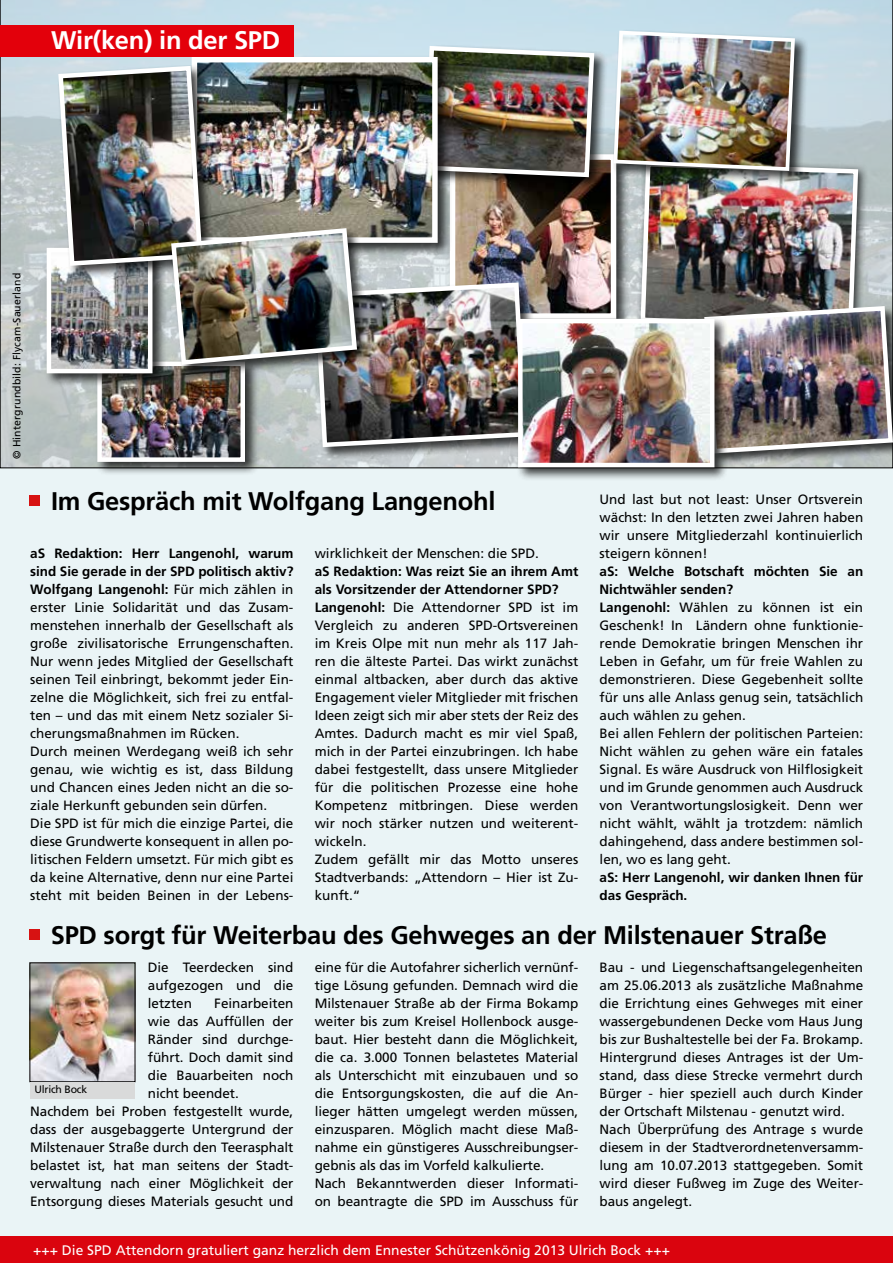
<style>
.page{position:relative;width:893px;height:1263px;background:#eaf4f6}
.page>*{position:absolute;margin:0;border:0;box-sizing:border-box;transform-origin:0 0}
.t1{font:700 25.5px "Frutiger";letter-spacing:-.01em;color:#000}
.t2{font:700 25.5px "Frutiger";letter-spacing:-.01em;color:#fff}
.t3{font:13.8px "Frutiger";color:#fff}
.t4{font:13.5px/18px "Frutiger";color:#000}
.t5{font:700 13.5px/18px "Frutiger";color:#000}
.t6{font:10.65px "Frutiger";letter-spacing:-.02em;color:#000}
.t7{font:10.5px "Frutiger";letter-spacing:.01em;color:#000}
.s1{font-weight:700}
</style>
<div class="page">
<div style="left:0;top:1237px;width:893px;height:26px;background:#da040e"></div>
<div style="left:30px;top:929px;width:10px;height:11px;background:#d71212"></div>
<div style="left:30px;top:496px;width:10px;height:10px;background:#d71212"></div>
<svg style="left:0;top:0;width:893px;height:468px;background:#c2d2d9"></svg>
<img style="left:32px;top:965px;width:101px;height:115px">
<div style="left:30px;top:1082px;width:105px;height:16px;background:#d9dada"></div>
<div style="left:95px;top:359px;width:164px;height:117px;background:#000;opacity:.75"></div>
<img style="left:102px;top:449px;width:138px;height:8px">
<div style="left:97px;top:362px;width:148px;height:100px;border:4px solid #fff"></div>
<div style="left:44px;top:246px;width:122px;height:142px;background:#000;opacity:.75"></div>
<img style="left:52px;top:253px;width:4px;height:115px">
<div style="left:47px;top:248px;width:105px;height:125px;border:4px solid #fff"></div>
<img style="left:597px;top:161px;width:12px;height:151px">
<div style="left:450px;top:154px;width:166px;height:165px;border:6px solid #fff"></div>
<div style="left:423px;top:44px;width:185px;height:147px;background:#000;opacity:.75"></div>
<div style="left:313px;top:281px;width:227px;height:180px;background:#000;opacity:.75"></div>
<div style="left:702px;top:304px;width:191px;height:163px;background:#000;opacity:.75"></div>
<img style="left:612px;top:29px;width:281px;height:427px">
<div style="left:516px;top:317px;width:213px;height:164px;background:#000;opacity:.75"></div>
<img style="left:523px;top:324px;width:186px;height:138px">
<div style="left:518px;top:319px;width:196px;height:148px;border:4px solid #fff"></div>
<div style="left:0;top:26px;width:293px;height:31px;background:#e3000b"></div>
<img style="left:56px;top:44px;width:541px;height:405px">
<h1 class="t2" style="left:51px;top:25px;width:231px">Wir(ken) in der SPD</h1>
<p class="t7" style="left:11px;top:459px;width:187px;rotate:-90deg">© Hintergrundbild: Flycam-Sauerland</p>
<h1 class="t1" style="left:51px;top:486px;width:446px">Im Gespräch mit Wolfgang Langenohl</h1>
<p class="t4" style="left:30px;top:544px;width:265px"><span class="s1">aS Redaktion: Herr Langenohl, warum sind Sie gerade in der SPD politisch aktiv?<br>Wolfgang Langenohl:</span> Für mich zählen in erster Linie Solidarität und das Zusam&shy;menstehen innerhalb der Gesellschaft als große zivilisatorische Errungenschaften.<br>Nur wenn jedes Mitglied der Gesellschaft seinen Teil einbringt, bekommt jeder Ein&shy;zelne die Möglichkeit, sich frei zu entfal&shy;ten – und das mit einem Netz sozialer Si&shy;cherungsmaßnahmen im Rücken.<br>Durch meinen Werdegang weiß ich sehr genau, wie wichtig es ist, dass Bildung und Chancen eines Jeden nicht an die so&shy;ziale Herkunft gebunden sein dürfen.<br>Die SPD ist für mich die einzige Partei, die diese Grundwerte konsequent in allen po&shy;litischen Feldern umsetzt. Für mich gibt es da keine Alternative, denn nur eine Partei steht mit beiden Beinen in der Lebens-</p>
<p class="t4" style="left:315px;top:544px;width:226px">wirklichkeit der Menschen: die SPD.</p>
<p class="t4" style="left:315px;top:562px;width:265px"><span class="s1">aS Redaktion: Was reizt Sie an ihrem Amt als Vorsitzender der Attendorner SPD?<br>Langenohl:</span> Die Attendorner SPD ist im Vergleich zu anderen SPD-Ortsvereinen im Kreis Olpe mit nun mehr als 117 Jah&shy;ren die älteste Partei. Das wirkt zunächst einmal altbacken, aber durch das aktive Engagement vieler Mitglieder mit frischen Ideen zeigt sich mir aber stets der Reiz des Amtes. Dadurch macht es mir viel Spaß, mich in der Partei einzubringen. Ich habe dabei festgestellt, dass unsere Mitglieder für die politischen Prozesse eine hohe Kompetenz mitbringen. Diese werden wir noch stärker nutzen und weiterent&shy;wickeln.<br>Zudem gefällt mir das Motto unseres Stadtverbands: „Attendorn – Hier ist Zu&shy;kunft.“</p>
<p class="t4" style="left:600px;top:490px;width:265px;text-align:justify">Und last but not least: Unser Ortsverein wächst: In den letzten zwei Jahren haben wir unsere Mitgliederzahl kontinuierlich steigern können!</p>
<p class="t4" style="left:600px;top:562px;width:265px"><span class="s1">aS: Welche Botschaft möchten Sie an Nichtwähler senden?<br>Langenohl:</span> Wählen zu können ist ein Geschenk! In Ländern ohne funktionie&shy;rende Demokratie bringen Menschen ihr Leben in Gefahr, um für freie Wahlen zu demonstrieren. Diese Gegebenheit sollte für uns alle Anlass genug sein, tatsächlich auch wählen zu gehen.<br>Bei allen Fehlern der politischen Parteien:<br>Nicht wählen zu gehen wäre ein fatales Signal. Es wäre Ausdruck von Hilflosigkeit und im Grunde genommen auch Ausdruck von Verantwortungslosigkeit. Denn wer nicht wählt, wählt ja trotzdem: nämlich dahingehend, dass andere bestimmen sol&shy;len, wo es lang geht.</p>
<p class="t5" style="left:600px;top:868px;width:265px">aS: Herr Langenohl, wir danken Ihnen für das Gespräch.</p>
<h1 class="t1" style="left:51px;top:920px;width:778px">SPD sorgt für Weiterbau des Gehweges an der Milstenauer Straße</h1>
<p class="t4" style="left:315px;top:958px;width:265px">eine für die Autofahrer sicherlich vernünf&shy;tige Lösung gefunden. Demnach wird die Milstenauer Straße ab der Firma Bokamp weiter bis zum Kreisel Hollenbock ausge&shy;baut. Hier besteht dann die Möglichkeit, die ca. 3.000 Tonnen belastetes Material als Unterschicht mit einzubauen und so die Entsorgungskosten, die auf die An&shy;lieger hätten umgelegt werden müssen, einzusparen. Möglich macht diese Maß&shy;nahme ein günstigeres Ausschreibungser&shy;gebnis als das im Vorfeld kalkulierte.<br>Nach Bekanntwerden dieser Informati&shy;on beantragte die SPD im Ausschuss für</p>
<p class="t4" style="left:600px;top:958px;width:265px">Bau - und Liegenschaftsangelegenheiten am 25.06.2013 als zusätzliche Maßnahme die Errichtung eines Gehweges mit einer wassergebundenen Decke vom Haus Jung bis zur Bushaltestelle bei der Fa. Brokamp.<br>Hintergrund dieses Antrages ist der Um&shy;stand, dass diese Strecke vermehrt durch Bürger - hier speziell auch durch Kinder der Ortschaft Milstenau - genutzt wird.<br>Nach Überprüfung des Antrage s wurde diesem in der Stadtverordnetenversamm&shy;lung am 10.07.2013 stattgegeben. Somit wird dieser Fußweg im Zuge des Weiter&shy;baus angelegt.</p>
<p class="t3" style="left:33px;top:1242px;width:638px">+++ Die SPD Attendorn gratuliert ganz herzlich dem Ennester Schützenkönig 2013 Ulrich Bock +++</p>
<p class="t4" style="left:148px;top:958px;width:147px;text-align:justify">Die Teerdecken sind aufgezogen und die letzten</p>
<p class="t4" style="left:214px;top:994px;width:81px">Feinarbeiten</p>
<p class="t4" style="left:148px;top:1012px;width:147px">wie das Auffüllen der</p>
<p class="t4" style="left:148px;top:1030px;width:147px">Ränder sind durchge-</p>
<p class="t4" style="left:148px;top:1048px;width:147px">führt. Doch damit sind</p>
<p class="t4" style="left:148px;top:1066px;width:147px">die Bauarbeiten noch</p>
<p class="t4" style="left:148px;top:1084px;width:92px">nicht beendet.</p>
<p class="t4" style="left:30px;top:1102px;width:265px">Nachdem bei Proben festgestellt wurde,</p>
<p class="t4" style="left:30px;top:1120px;width:265px">dass der ausgebaggerte Untergrund der</p>
<p class="t4" style="left:30px;top:1138px;width:265px">Milstenauer Straße durch den Teerasphalt</p>
<p class="t4" style="left:30px;top:1156px;width:265px">belastet ist, hat man seitens der Stadt-</p>
<p class="t4" style="left:30px;top:1174px;width:265px">verwaltung nach einer Möglichkeit der</p>
<p class="t4" style="left:30px;top:1192px;width:265px">Entsorgung dieses Materials gesucht und</p>
<p class="t6" style="left:34px;top:1083px;width:54px">Ulrich Bock</p>
</div>
